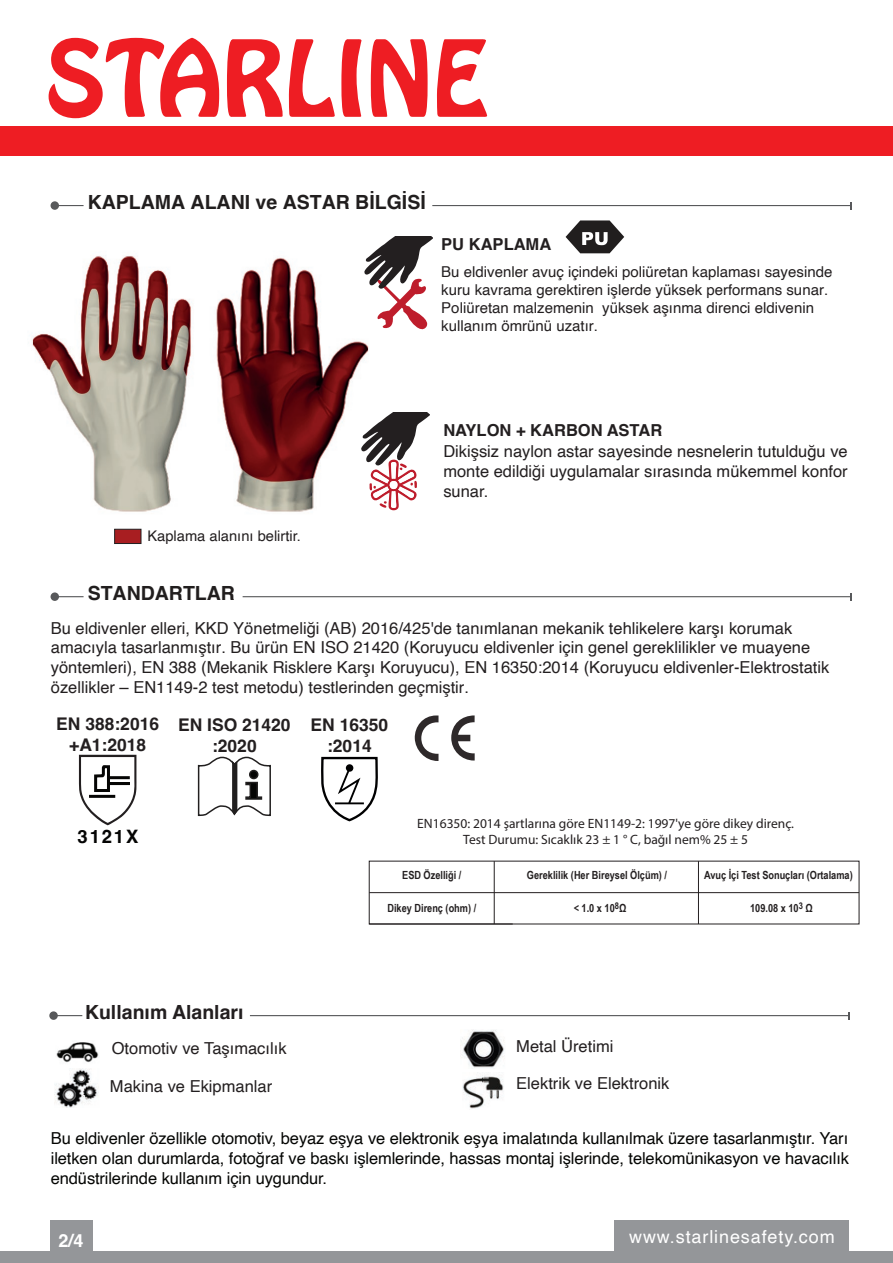
<style>
.page{position:relative;width:893px;height:1263px;background:#fff}
.page>*{position:absolute;margin:0;border:0;box-sizing:border-box;transform-origin:0 0}
.t1{font:700 19.5px "Helvetica";color:#211e1e}
.t2{font:700 19.5px "Helvetica";color:#231f20}
.t3{font:700 18.45px "Helvetica";letter-spacing:.1em;color:#050504}
.t4{font:18px "Helvetica";letter-spacing:.05em;color:#fff}
.t5{font:700 18px "Helvetica";color:#fff}
.t6{font:700 17.4px/21px "Helvetica";color:#231f20;text-align:center}
.t7{font:16.5px/19.8px "Helvetica";color:#231f20;text-align:justify}
.t8{font:16.5px/19.8px "Helvetica";letter-spacing:-.01em;color:#040503;text-align:justify}
.t9{font:700 16.5px "Helvetica";color:#231f20}
.t10{font:15px/18px "Helvetica";color:#231f20}
.t11{font:14.7px "Helvetica";color:#231f20}
.t12{font:13.5px/16.2px "Myriad Pro";color:#231f20;text-align:center}
.t13{font:700 11.25px "Arial Narrow";color:#231f20}
</style>
<div class="page">
<img style="left:32px;top:255px;width:337px;height:257px">
<div style="left:0;top:126px;width:893px;height:29px;background:#ee1d23"></div>
<svg style="left:49px;top:38px;width:170px;height:81px"></svg>
<svg style="left:227px;top:39px;width:108px;height:78px"></svg>
<svg style="left:341px;top:39px;width:20px;height:78px"></svg>
<svg style="left:371px;top:39px;width:57px;height:78px"></svg>
<svg style="left:437px;top:39px;width:50px;height:78px"></svg>
<div style="left:0;top:1251px;width:893px;height:12px;background:#949699"></div>
<div style="left:614px;top:1220px;width:234px;height:43px;background:#949699"></div>
<div style="left:50px;top:1220px;width:43px;height:43px;background:#949699"></div>
<svg style="left:58px;top:1015px;width:24px;height:1px"></svg>
<div style="left:49px;top:1011px;width:9px;height:9px;background:#57585a;border-radius:50%"></div>
<hr style="left:250px;top:1015px;width:599px;height:1px;background:#57585a">
<svg style="left:59px;top:596px;width:25px;height:1px"></svg>
<div style="left:51px;top:592px;width:8px;height:9px;background:#58595b;border-radius:50%"></div>
<hr style="left:243px;top:596px;width:607px;height:1px;background:#58595b">
<svg style="left:414px;top:715px;width:24px;height:46px"></svg>
<svg style="left:451px;top:715px;width:24px;height:45px"></svg>
<svg style="left:59px;top:205px;width:25px;height:1px"></svg>
<div style="left:51px;top:201px;width:8px;height:9px;background:#58595b;border-radius:50%"></div>
<hr style="left:432px;top:205px;width:418px;height:1px;background:#58595b">
<div style="left:114px;top:529px;width:27px;height:15px;background:#a81e21;border:1px solid #231f20"></div>
<svg style="left:361px;top:413px;width:69px;height:98px"></svg>
<svg style="left:566px;top:220px;width:58px;height:33px"></svg>
<svg style="left:364px;top:236px;width:69px;height:98px"></svg>
<img style="left:55px;top:1042px;width:44px;height:65px">
<img style="left:461px;top:1030px;width:44px;height:38px">
<img style="left:462px;top:1075px;width:42px;height:34px">
<svg style="left:197px;top:756px;width:74px;height:61px"></svg>
<div style="left:250px;top:770px;width:8px;height:8px;background:#050504;border-radius:50%"></div>
<div style="left:249px;top:770px;width:9px;height:9px;border:2px solid #211f1f;border-radius:50%"></div>
<svg style="left:79px;top:755px;width:58px;height:70px"></svg>
<hr style="left:369px;top:924px;width:144px;height:1px;background:#231f20">
<hr style="left:369px;top:892px;width:490px;height:1px;background:#231f20">
<hr style="left:494px;top:861px;width:1px;height:63px;background:#231f20">
<hr style="left:698px;top:861px;width:1px;height:63px;background:#231f20">
<svg style="left:321px;top:756px;width:57px;height:66px"></svg>
<p class="t1" style="left:88px;top:190px;width:340px">KAPLAMA ALANI ve ASTAR BİLGİSİ</p>
<p class="t9" style="left:441px;top:235px;width:111px">PU KAPLAMA</p>
<p class="t10" style="left:441px;top:263px;width:393px">Bu eldivenler avuç içindeki poliüretan kaplaması sayesinde kuru kavrama gerektiren işlerde yüksek performans sunar.<br>Poliüretan malzemenin yüksek aşınma direnci eldivenin kullanım ömrünü uzatır.</p>
<p class="t11" style="left:148px;top:524px;width:155px">Kaplama alanını belirtir.</p>
<p class="t1" style="left:88px;top:581px;width:149px">STANDARTLAR</p>
<p class="t9" style="left:443px;top:420px;width:220px">NAYLON + KARBON ASTAR</p>
<p class="t7" style="left:443px;top:442px;width:406px">Dikişsiz naylon astar sayesinde nesnelerin tutulduğu ve monte edildiği uygulamalar sırasında mükemmel konfor sunar.</p>
<p class="t7" style="left:51px;top:618px;width:780px;text-align:left">Bu eldivenler elleri, KKD Yönetmeliği (AB) 2016/425'de tanımlanan mekanik tehlikelere karşı korumak amacıyla tasarlanmıştır. Bu ürün EN ISO 21420 (Koruyucu eldivenler için genel gereklilikler ve muayene yöntemleri), EN 388 (Mekanik Risklere Karşı Koruyucu), EN 16350:2014 (Koruyucu eldivenler-Elektrostatik özellikler – EN1149-2 test metodu) testlerinden geçmiştir.</p>
<p class="t6" style="left:56px;top:715px;width:104px">EN 388:2016 +A1:2018</p>
<p class="t6" style="left:178px;top:716px;width:114px">EN ISO 21420 :2020</p>
<p class="t6" style="left:311px;top:716px;width:79px">EN 16350 :2014</p>
<p class="t3" style="left:78px;top:825px;width:62px">3121X</p>
<p class="t12" style="left:417px;top:815px;width:378px">EN16350: 2014 şartlarına göre EN1149-2: 1997'ye göre dikey direnç.<br>Test Durumu: Sıcaklık 23 ± 1 ° C, bağıl nem% 25 ± 5</p>
<p class="t13" style="left:402px;top:866px;width:61px">ESD Özelliği /</p>
<p class="t13" style="left:387px;top:899px;width:90px">Dikey Direnç (ohm) /</p>
<p class="t13" style="left:527px;top:866px;width:142px">Gereklilik (Her Bireysel Ölçüm) /</p>
<p class="t13" style="left:574px;top:899px;width:54px">&lt; 1.0 x 10<sup>8</sup>Ω</p>
<p class="t13" style="left:704px;top:866px;width:150px">Avuç İçi Test Sonuçları (Ortalama)</p>
<p class="t13" style="left:750px;top:899px;width:64px">109.08 x 10<sup>3</sup> Ω</p>
<p class="t2" style="left:85px;top:1000px;width:160px">Kullanım Alanları</p>
<p class="t7" style="left:112px;top:1039px;width:176px">Otomotiv ve Taşımacılık</p>
<p class="t7" style="left:516px;top:1036px;width:99px">Metal Üretimi</p>
<p class="t7" style="left:110px;top:1076px;width:164px">Makina ve Ekipmanlar</p>
<p class="t7" style="left:516px;top:1073px;width:155px">Elektrik ve Elektronik</p>
<p class="t8" style="left:51px;top:1129px;width:800px">Bu eldivenler özellikle otomotiv, beyaz eşya ve elektronik eşya imalatında kullanılmak üzere tasarlanmıştır. Yarı iletken olan durumlarda, fotoğraf ve baskı işlemlerinde, hassas montaj işlerinde, telekomünikasyon ve havacılık endüstrilerinde kullanım için uygundur.</p>
<p class="t5" style="left:59px;top:1230px;width:27px">2/4</p>
<p class="t4" style="left:629px;top:1223px;width:207px">www.starlinesafety.com</p>
</div>
